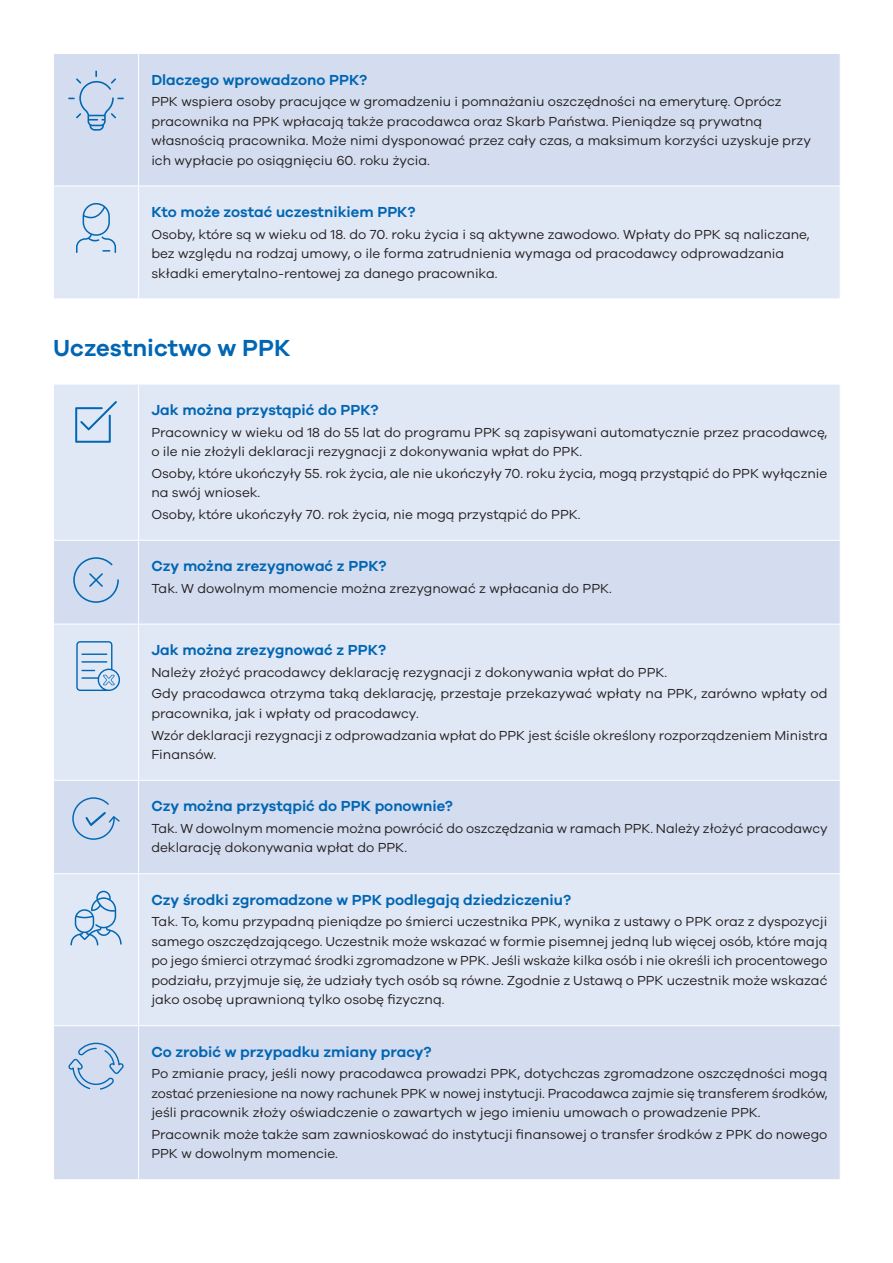
<style>
.page{position:relative;width:893px;height:1263px;background:#fff}
.page>*{position:absolute;margin:0;border:0;box-sizing:border-box;transform-origin:0 0}
.t1{font:600 24px "Galano";color:#0166b3}
.t2{font:600 15px "Galano";color:#0166b3}
.t3{font:13.5px/19.5px "Galano";color:#231f20}
</style>
<div class="page">
<div style="left:54px;top:54px;width:786px;height:132px;background:#d4ddef"></div>
<div style="left:54px;top:187px;width:786px;height:111px;background:#e1e8f5"></div>
<hr style="left:138px;top:54px;width:1px;height:132px;background:#fff">
<hr style="left:138px;top:186px;width:1px;height:112px;background:#fff">
<svg style="left:68px;top:71px;width:56px;height:60px;background:#bfd1e9"></svg>
<svg style="left:76px;top:203px;width:40px;height:50px;background:#c1d5eb"></svg>
<div style="left:54px;top:385px;width:786px;height:155px;background:#e1e8f5"></div>
<svg style="left:54px;top:541px;width:786px;height:638px;background:#dae2f1"></svg>
<hr style="left:138px;top:384px;width:1px;height:156px;background:#fff">
<hr style="left:138px;top:541px;width:1px;height:83px;background:#fff">
<hr style="left:53px;top:624px;width:86px;height:1px;background:#fff">
<hr style="left:138px;top:624px;width:1px;height:156px;background:#fff">
<hr style="left:53px;top:780px;width:86px;height:1px;background:#fff">
<hr style="left:138px;top:781px;width:1px;height:92px;background:#fff">
<hr style="left:53px;top:873px;width:86px;height:1px;background:#fff">
<hr style="left:138px;top:874px;width:1px;height:151px;background:#fff">
<hr style="left:53px;top:1025px;width:86px;height:1px;background:#fff">
<hr style="left:138px;top:1026px;width:1px;height:153px;background:#fff">
<hr style="left:139px;top:624px;width:702px;height:1px;background:#fff">
<hr style="left:139px;top:780px;width:702px;height:1px;background:#fff">
<hr style="left:139px;top:873px;width:702px;height:1px;background:#fff">
<hr style="left:139px;top:1025px;width:702px;height:1px;background:#fff">
<svg style="left:75px;top:401px;width:42px;height:42px;background:#b5cee8"></svg>
<svg style="left:73px;top:557px;width:46px;height:46px;background:#bbcfe7"></svg>
<svg style="left:76px;top:641px;width:44px;height:50px;background:#b4cee7"></svg>
<svg style="left:72px;top:797px;width:48px;height:43px;background:#bbcee7"></svg>
<svg style="left:70px;top:891px;width:52px;height:54px;background:#bcd2ea"></svg>
<svg style="left:68px;top:1043px;width:56px;height:47px;background:#b8cde7"></svg>
<p class="t2" style="left:151px;top:70px;width:217px">Dlaczego wprowadzono PPK?</p>
<p class="t3" style="left:151px;top:92px;width:661px">PPK wspiera osoby pracujące w gromadzeniu i pomnażaniu oszczędności na emeryturę. Oprócz pracownika na PPK wpłacają także pracodawca oraz Skarb Państwa. Pieniądze są prywatną własnością pracownika. Może nimi dysponować przez cały czas, a maksimum korzyści uzyskuje przy ich wypłacie po osiągnięciu 60. roku życia.</p>
<p class="t2" style="left:151px;top:203px;width:266px">Kto może zostać uczestnikiem PPK?</p>
<p class="t3" style="left:151px;top:224px;width:660px">Osoby, które są w wieku od 18. do 70. roku życia i są aktywne zawodowo. Wpłaty do PPK są naliczane, bez względu na rodzaj umowy, o ile forma zatrudnienia wymaga od pracodawcy odprowadzania składki emerytalno-rentowej za danego pracownika.</p>
<h1 class="t1" style="left:53px;top:334px;width:239px">Uczestnictwo w PPK</h1>
<p class="t2" style="left:151px;top:401px;width:229px">Jak można przystąpić do PPK?</p>
<p class="t3" style="left:151px;top:422px;width:678px">Pracownicy w wieku od 18 do 55 lat do programu PPK są zapisywani automatycznie przez pracodawcę, o ile nie złożyli deklaracji rezygnacji z dokonywania wpłat do PPK.</p>
<p class="t3" style="left:151px;top:463px;width:678px">Osoby, które ukończyły 55. rok życia, ale nie ukończyły 70. roku życia, mogą przystąpić do PPK wyłącznie na swój wniosek.</p>
<p class="t3" style="left:151px;top:504px;width:431px">Osoby, które ukończyły 70. rok życia, nie mogą przystąpić do PPK.</p>
<p class="t2" style="left:151px;top:557px;width:237px">Czy można zrezygnować z PPK?</p>
<p class="t3" style="left:151px;top:578px;width:462px">Tak. W dowolnym momencie można zrezygnować z wpłacania do PPK.</p>
<p class="t2" style="left:151px;top:641px;width:236px">Jak można zrezygnować z PPK?</p>
<p class="t3" style="left:151px;top:661px;width:678px;line-height:21.6px">Należy złożyć pracodawcy deklarację rezygnacji z dokonywania wpłat do PPK.<br>Gdy pracodawca otrzyma taką deklarację, przestaje przekazywać wpłaty na PPK, zarówno wpłaty od</p>
<p class="t3" style="left:151px;top:702px;width:678px;line-height:21.6px">pracownika, jak i wpłaty od pracodawcy.<br>Wzór deklaracji rezygnacji z odprowadzania wpłat do PPK jest ściśle określony rozporządzeniem Ministra</p>
<p class="t3" style="left:151px;top:744px;width:67px">Finansów.</p>
<p class="t2" style="left:151px;top:797px;width:303px">Czy można przystąpić do PPK ponownie?</p>
<p class="t3" style="left:151px;top:818px;width:678px">Tak. W dowolnym momencie można powrócić do oszczędzania w ramach PPK. Należy złożyć pracodawcy deklarację dokonywania wpłat do PPK.</p>
<p class="t2" style="left:151px;top:890px;width:421px">Czy środki zgromadzone w PPK podlegają dziedziczeniu?</p>
<p class="t3" style="left:151px;top:912px;width:678px;text-align:justify">Tak. To, komu przypadną pieniądze po śmierci uczestnika PPK, wynika z ustawy o PPK oraz z dyspozycji samego oszczędzającego. Uczestnik może wskazać w formie pisemnej jedną lub więcej osób, które mają po jego śmierci otrzymać środki zgromadzone w PPK. Jeśli wskaże kilka osób i nie określi ich procentowego podziału, przyjmuje się, że udziały tych osób są równe. Zgodnie z Ustawą o PPK uczestnik może wskazać jako osobę uprawnioną tylko osobę fizyczną.</p>
<p class="t2" style="left:151px;top:1042px;width:282px">Co zrobić w przypadku zmiany pracy?</p>
<p class="t3" style="left:151px;top:1064px;width:678px;text-align:justify">Po zmianie pracy, jeśli nowy pracodawca prowadzi PPK, dotychczas zgromadzone oszczędności mogą zostać przeniesione na nowy rachunek PPK w nowej instytucji. Pracodawca zajmie się transferem środków, jeśli pracownik złoży oświadczenie o zawartych w jego imieniu umowach o prowadzenie PPK.</p>
<p class="t3" style="left:151px;top:1124px;width:678px">Pracownik może także sam zawnioskować do instytucji finansowej o transfer środków z PPK do nowego<br>PPK w dowolnym momencie.</p>
</div>
